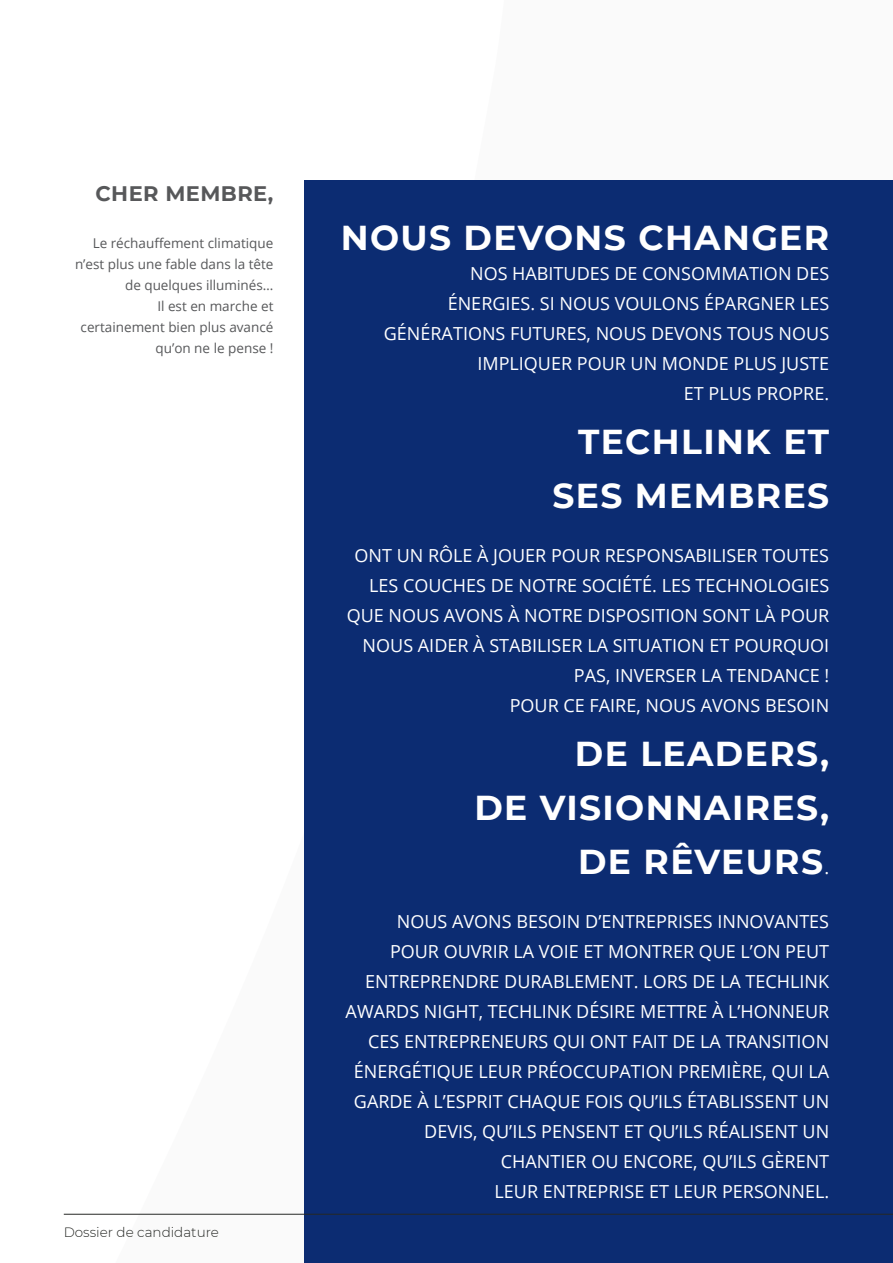
<style>
.page{position:relative;width:893px;height:1263px;background:#fff}
.page>*{position:absolute;margin:0;border:0;box-sizing:border-box;transform-origin:0 0}
.En-tête_-_Aligner_à{font:700 34.5px/54px "Montserrat";letter-spacing:.04em;color:#fff;text-align:right}
.Sous-titre_-_Aligner{font:700 21px "Montserrat";letter-spacing:.02em;color:#57585a}
.t1{font:18px/30px "Open Sans";color:#fff;text-align:right}
.Corps_de_texte_-_Ali{font:13.5px/21px "Open Sans";color:#57585a;text-align:right}
.t2{font:300 13.5px "Montserrat";color:#262825}
.s1{font-family:"Open Sans";font-weight:400;font-size:18px}
</style>
<div class="page">
<div style="left:305px;top:181px;width:588px;height:1082px;background:#0c2c72"></div>
<hr style="left:64px;top:1214px;width:829px;height:1px;background:#262825">
<p class="Sous-titre_-_Aligner" style="left:95px;top:178px;width:179px">CHER MEMBRE,</p>
<p class="Corps_de_texte_-_Ali" style="left:75px;top:232px;width:200px">Le réchauffement climatique n’est plus une fable dans la tête de quelques illuminés…<br>Il est en marche et certainement bien plus avancé qu’on ne le pense !</p>
<p class="t2" style="left:64px;top:1223px;width:157px">Dossier de candidature</p>
<p class="En-tête_-_Aligner_à" style="left:341px;top:209px;width:490px">NOUS DEVONS CHANGER</p>
<p class="t1" style="left:384px;top:258px;width:447px">NOS HABITUDES DE CONSOMMATION DES ÉNERGIES. SI NOUS VOULONS ÉPARGNER LES GÉNÉRATIONS FUTURES, NOUS DEVONS TOUS NOUS IMPLIQUER POUR UN MONDE PLUS JUSTE<br>ET PLUS PROPRE.</p>
<p class="En-tête_-_Aligner_à" style="left:552px;top:413px;width:278px">TECHLINK ET<br>SES MEMBRES</p>
<p class="t1" style="left:347px;top:540px;width:484px">ONT UN RÔLE À JOUER POUR RESPONSABILISER TOUTES LES COUCHES DE NOTRE SOCIÉTÉ. LES TECHNOLOGIES QUE NOUS AVONS À NOTRE DISPOSITION SONT LÀ POUR NOUS AIDER À STABILISER LA SITUATION ET POURQUOI PAS, INVERSER LA TENDANCE !<br>POUR CE FAIRE, NOUS AVONS BESOIN</p>
<p class="En-tête_-_Aligner_à" style="left:474px;top:725px;width:356px">DE LEADERS,<br>DE VISIONNAIRES,<br>DE RÊVEURS<span class="s1">.</span></p>
<p class="t1" style="left:346px;top:906px;width:485px">NOUS AVONS BESOIN D’ENTREPRISES INNOVANTES POUR OUVRIR LA VOIE ET MONTRER QUE L’ON PEUT ENTREPRENDRE DURABLEMENT. LORS DE LA TECHLINK AWARDS NIGHT, TECHLINK DÉSIRE METTRE À L’HONNEUR CES ENTREPRENEURS QUI ONT FAIT DE LA TRANSITION ÉNERGÉTIQUE LEUR PRÉOCCUPATION PREMIÈRE, QUI LA GARDE À L’ESPRIT CHAQUE FOIS QU’ILS ÉTABLISSENT UN DEVIS, QU’ILS PENSENT ET QU’ILS RÉALISENT UN CHANTIER OU ENCORE, QU’ILS GÈRENT<br>LEUR ENTREPRISE ET LEUR PERSONNEL.</p>
</div>
